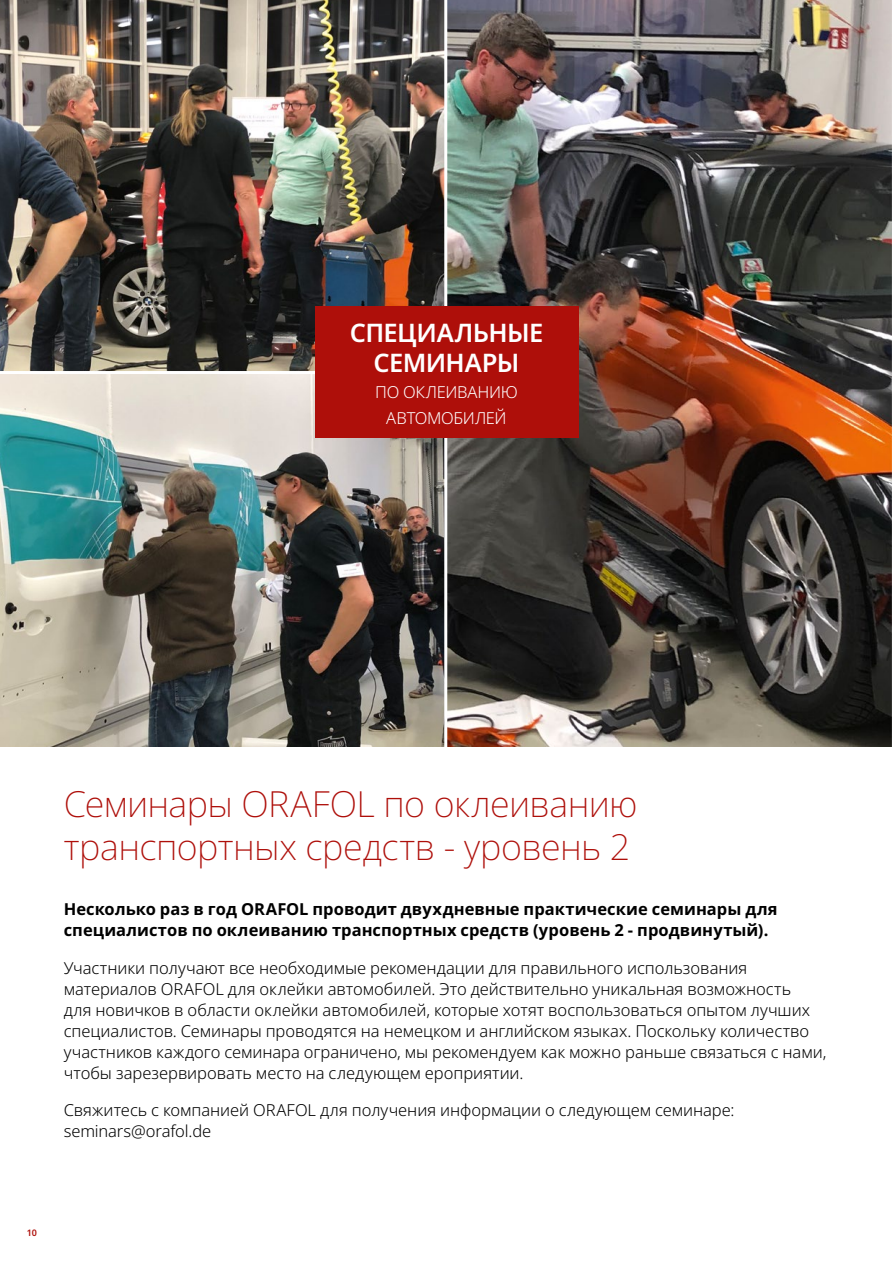
<style>
.page{position:relative;width:893px;height:1263px;background:#fff}
.page>*{position:absolute;margin:0;border:0;box-sizing:border-box;transform-origin:0 0}
.t1{font:200 36px/43.2px "Noto Sans";letter-spacing:-.015em;color:#ae0f0a}
.t2{font:600 25.5px/30px "Noto Sans";letter-spacing:-.025em;color:#fff;text-align:center}
.t3{font:300 16.5px/21px "Noto Sans";letter-spacing:-.005em;color:#000}
.t4{font:700 16.5px/21px "Noto Sans";color:#000}
.t5{font:300 16.5px/26.2px "Noto Sans";letter-spacing:-.02em;color:#fff;text-align:center}
.t6{font:600 9px "Noto Sans";color:#ae0f0a}
</style>
<div class="page">
<img style="left:0;top:374px;width:444px;height:372px">
<img style="left:0;top:0;width:444px;height:371px">
<img style="left:447px;top:0;width:445px;height:746px">
<div style="left:315px;top:306px;width:263px;height:132px;background:#ae0f0a"></div>
<h2 class="t2" style="left:350px;top:318px;width:195px">СПЕЦИАЛЬНЫЕ<br>СЕМИНАРЫ</h2>
<p class="t5" style="left:375px;top:379px;width:144px">ПО ОКЛЕИВАНИЮ<br>АВТОМОБИЛЕЙ</p>
<h1 class="t1" style="left:64px;top:783px;width:575px">Семинары ORAFOL по оклеиванию транспортных средств - уровень 2</h1>
<p class="t4" style="left:64px;top:899px;width:715px">Несколько раз в год ORAFOL проводит двухдневные практические семинары для специалистов по оклеиванию транспортных средств (уровень 2 - продвинутый).</p>
<p class="t3" style="left:64px;top:958px;width:764px">Участники получают все необходимые рекомендации для правильного использования материалов ORAFOL для оклейки автомобилей. Это действительно уникальная возможность<br>для новичков в области оклейки автомобилей, которые хотят воспользоваться опытом лучших специалистов. Семинары проводятся на немецком и английском языках. Поскольку количество участников каждого семинара ограничено, мы рекомендуем как можно раньше связаться с нами, чтобы зарезервировать место на следующем ероприятии.</p>
<p class="t3" style="left:64px;top:1100px;width:672px">Свяжитесь с компанией ORAFOL для получения информации о следующем семинаре: seminars@orafol.de</p>
<p class="t6" style="left:27px;top:1226px;width:12px">10</p>
</div>
